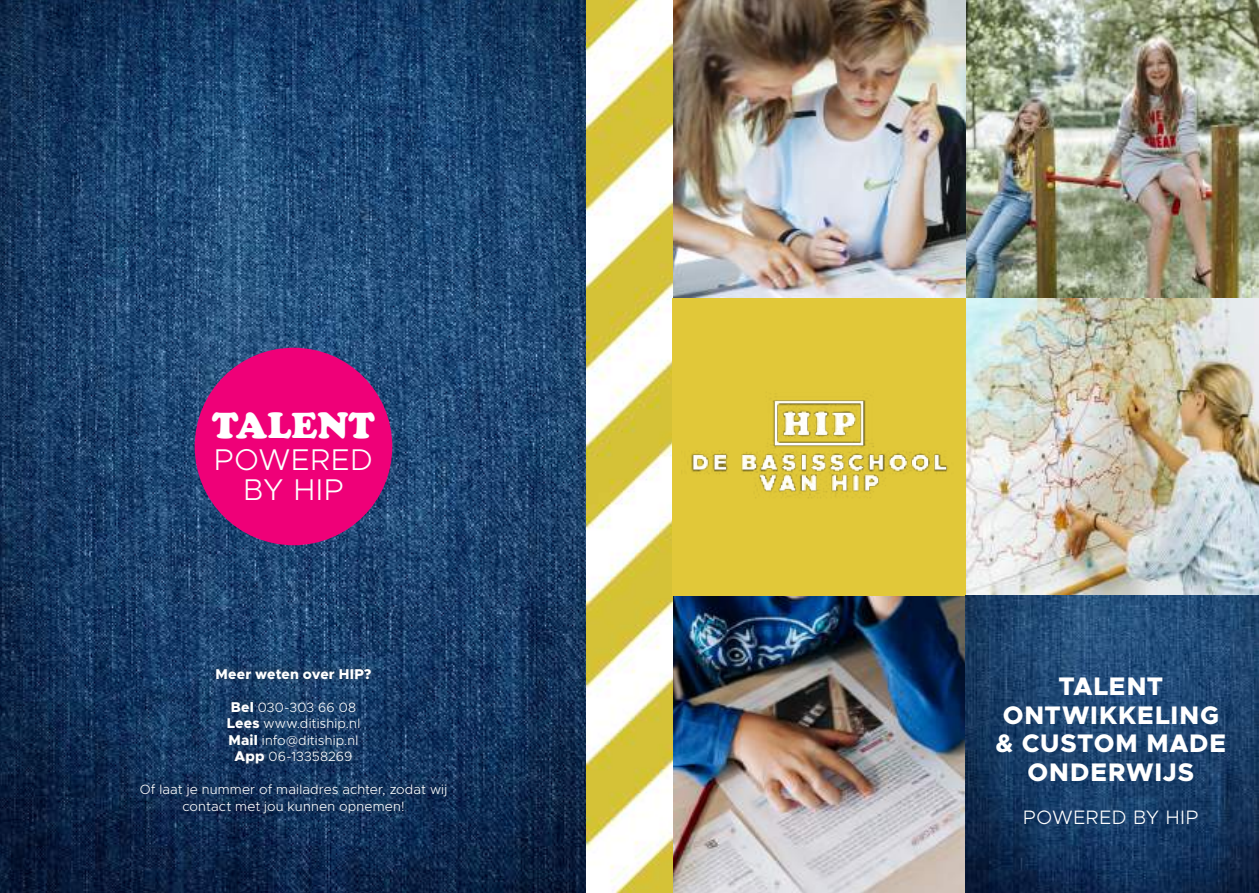
<style>
.page{position:relative;width:1259px;height:893px;background:#fff}
.page>*{position:absolute;margin:0;border:0;box-sizing:border-box;transform-origin:0 0}
.t1{font:900 37.5px "Cooper";color:#fff}
.t2{font:300 30.15px/30.2px "Metropolis";letter-spacing:.02em;color:#fff;text-align:center}
.t3{font:800 25.5px/28.5px "Metropolis";letter-spacing:.035em;color:#fff;text-align:center}
.t4{font:300 19.5px "Metropolis";letter-spacing:.025em;color:#fff}
.t5{font:800 14.25px "Metropolis";letter-spacing:.01em;color:#fff}
.t6{font:300 13.5px/16.5px "Metropolis";letter-spacing:.015em;color:#fff;text-align:center}
.s1{font-weight:800;font-size:14.25px}
</style>
<div class="page">
<img style="left:0;top:0;width:587px;height:893px">
<img style="left:672px;top:595px;width:293px;height:298px">
<img style="left:965px;top:0;width:294px;height:893px">
<img style="left:672px;top:0;width:293px;height:298px">
<img style="left:587px;top:0;width:85px;height:893px">
<div style="left:672px;top:298px;width:293px;height:297px;background:#e1c839"></div>
<div style="left:195px;top:348px;width:197px;height:197px;background:#ef0078;border-radius:50%"></div>
<div style="left:132px;top:659px;width:323px;height:162px;background:#241f1f;opacity:.5"></div>
<img style="left:691px;top:400px;width:258px;height:98px">
<h1 class="t1" style="left:212px;top:403px;width:164px">TALENT</h1>
<h2 class="t2" style="left:214px;top:444px;width:160px">POWERED<br>BY HIP</h2>
<p class="t5" style="left:215px;top:664px;width:157px">Meer weten over HIP?</p>
<p class="t6" style="left:227px;top:699px;width:135px"><span class="s1">Bel</span> 030-303 66 08<br><span class="s1">Lees</span> www.ditiship.nl<br><span class="s1">Mail</span> info@ditiship.nl<br><span class="s1">App</span> 06-13358269</p>
<p class="t6" style="left:140px;top:781px;width:309px">Of laat je nummer of mailadres achter, zodat wij contact met jou kunnen opnemen!</p>
<h3 class="t3" style="left:995px;top:672px;width:232px">TALENT<br>ONTWIKKELING &amp; CUSTOM MADE<br>ONDERWIJS</h3>
<h3 class="t4" style="left:1023px;top:806px;width:177px">POWERED BY HIP</h3>
</div>
